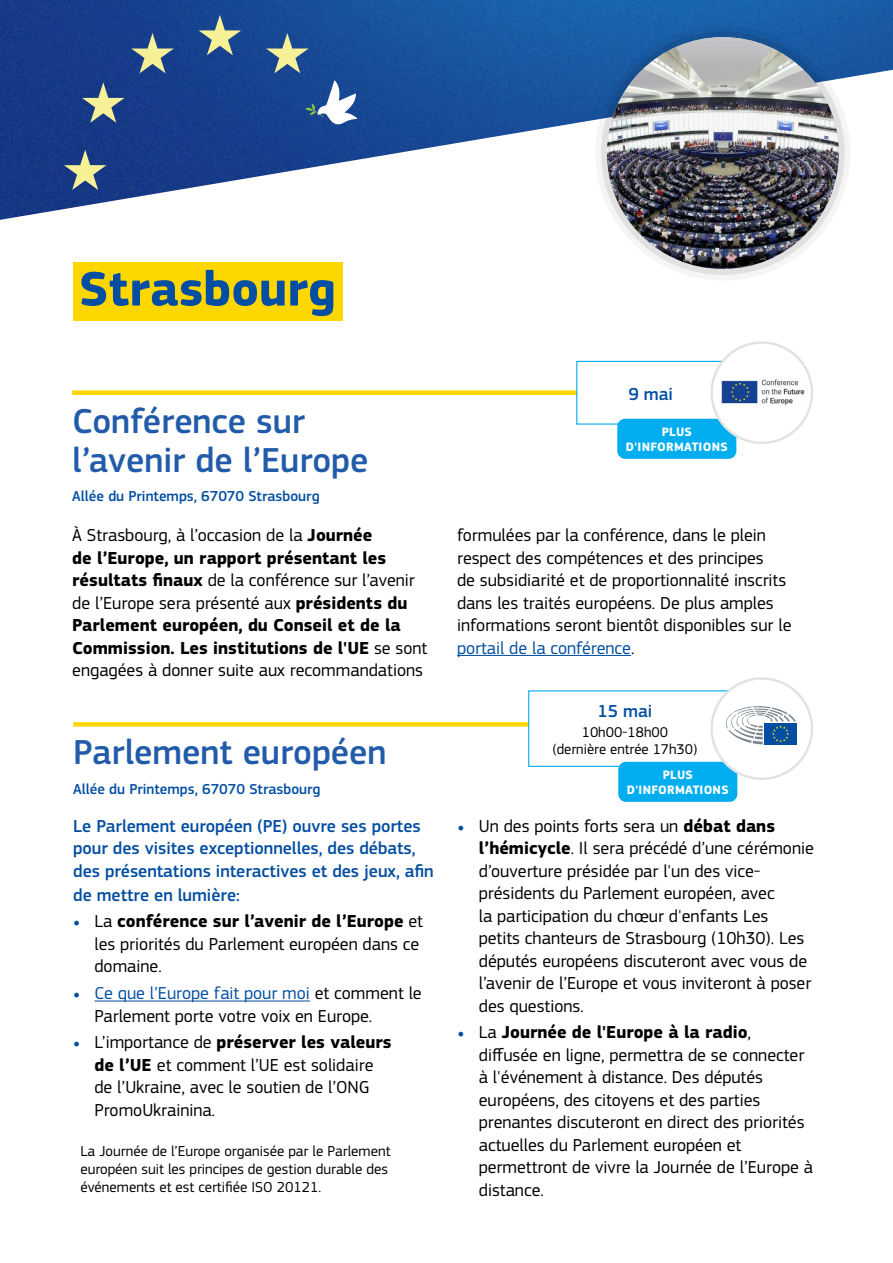
<style>
.page{position:relative;width:893px;height:1263px;background:#fff}
.page>*{position:absolute;margin:0;border:0;box-sizing:border-box;transform-origin:0 0}
.t1{font:700 50.55px "EC Square Sans Pro";color:#034ea2}
.t2{font:500 36px/39px "EC Square Sans Pro";color:#225ba9}
.t3{font:500 18.15px "EC Square Sans Pro";color:#034ea2}
.t4{font:18px/22.5px "EC Square Sans Pro";color:#000}
.t5{font:700 18px/22.5px "EC Square Sans Pro";color:#000}
.t6{font:500 18px/23px "EC Square Sans Pro";color:#034ea2}
.t7{font:15px/18px "EC Square Sans Pro";color:#000}
.t8{font:500 15px "EC Square Sans Pro";color:#034ea2}
.t9{font:14.7px/17px "EC Square Sans Pro";color:#000;text-align:center}
.t10{font:700 12.6px/15.1px "EC Square Sans Pro";letter-spacing:.02em;color:#fff;text-align:center}
.s1{font-weight:400}
.s2{color:#034ea2}
.s3{font-family:"Minion Pro";color:#034ea2}
.s4{font-weight:700}
</style>
<div class="page">
<div style="left:73px;top:262px;width:270px;height:59px;background:#ffd700"></div>
<div style="left:73px;top:722px;width:693px;height:5px;background:#ffd600"></div>
<div style="left:529px;top:691px;width:198px;height:75px;background:#fff"></div>
<div style="left:528px;top:690px;width:200px;height:77px;border:1px solid #00aeef"></div>
<div style="left:618px;top:762px;width:119px;height:40px;background:#00aeef;border-radius:8px"></div>
<svg style="left:710px;top:677px;width:103px;height:103px"></svg>
<div style="left:713px;top:680px;width:98px;height:97px;background:#fff;border-radius:50%"></div>
<div style="left:764px;top:723px;width:33px;height:22px;background:#034ea2"></div>
<svg style="left:726px;top:706px;width:70px;height:38px"></svg>
<hr style="left:94px;top:1000px;width:216px;height:1px;background:#034ea2">
<img style="left:0;top:0;width:893px;height:220px">
<hr style="left:457px;top:655px;width:174px;height:1px;background:#034ea2">
<div style="left:72px;top:390px;width:693px;height:5px;background:#ffd600"></div>
<div style="left:577px;top:361px;width:147px;height:63px;background:#fff"></div>
<div style="left:576px;top:361px;width:149px;height:64px;border:1px solid #00aeef"></div>
<div style="left:617px;top:419px;width:119px;height:40px;background:#00aeef;border-radius:8px"></div>
<div style="left:710px;top:341px;width:103px;height:103px;background:#e1e2e3;border-radius:50%"></div>
<div style="left:713px;top:344px;width:98px;height:98px;background:#fff;border-radius:50%"></div>
<img style="left:721px;top:379px;width:84px;height:26px">
<svg style="left:199px;top:15px;width:42px;height:40px"></svg>
<svg style="left:131px;top:33px;width:43px;height:40px"></svg>
<svg style="left:82px;top:82px;width:43px;height:41px"></svg>
<svg style="left:64px;top:150px;width:42px;height:40px"></svg>
<svg style="left:333px;top:149px;width:43px;height:41px"></svg>
<svg style="left:266px;top:33px;width:43px;height:40px"></svg>
<svg style="left:305px;top:80px;width:54px;height:46px"></svg>
<svg style="left:595px;top:26px;width:255px;height:255px"></svg>
<img style="left:607px;top:37px;width:232px;height:232px;border-radius:116px">
<h1 class="t1" style="left:79px;top:259px;width:258px">Strasbourg</h1>
<h2 class="t2" style="left:72px;top:402px;width:298px">Conférence sur l’avenir de l’Europe</h2>
<p class="t8" style="left:72px;top:488px;width:249px">Allée du Printemps, 67070 Strasbourg</p>
<p class="t3" style="left:628px;top:383px;width:46px">9 mai</p>
<p class="t10" style="left:626px;top:425px;width:103px">PLUS<br>D'INFORMATIONS</p>
<p class="t5" style="left:72px;top:524px;width:357px"><span class="s1">À Strasbourg, à l’occasion de la</span> Journée<br>de l’Europe, un rapport présentant les résultats finaux <span class="s1">de la conférence sur l’avenir de l’Europe sera présenté aux</span> présidents du Parlement européen, du Conseil et de la Commission. Les institutions de l'UE <span class="s1">se sont engagées à donner suite aux recommandations</span></p>
<p class="t4" style="left:457px;top:524px;width:336px">formulées par la conférence, dans le plein respect des compétences et des principes<br>de subsidiarité et de proportionnalité inscrits dans les traités européens. De plus amples informations seront bientôt disponibles sur le <span class="s2">portail de la conférence</span>.</p>
<h2 class="t2" style="left:73px;top:733px;width:315px">Parlement européen</h2>
<p class="t8" style="left:73px;top:780px;width:249px">Allée du Printemps, 67070 Strasbourg</p>
<p class="t6" style="left:73px;top:815px;width:362px">Le Parlement européen (PE) ouvre ses portes pour des visites exceptionnelles, des débats, des présentations interactives et des jeux, afin de mettre en lumière:</p>
<p class="t4" style="left:94px;top:910px;width:330px;text-indent:-21px"><span class="s3">•</span> La <span class="s4">conférence sur l’avenir de l’Europe</span> et les priorités du Parlement européen dans ce domaine.</p>
<p class="t4" style="left:94px;top:982px;width:329px;text-indent:-21px"><span class="s3">•</span> <span class="s2">Ce que l’Europe fait pour moi</span> et comment le<br>Parlement porte votre voix en Europe.</p>
<p class="t4" style="left:94px;top:1031px;width:299px;text-indent:-21px"><span class="s3">•</span> L’importance de <span class="s4">préserver les valeurs de l’UE</span> et comment l’UE est solidaire de l’Ukraine, avec le soutien de l’ONG PromoUkrainina.</p>
<p class="t7" style="left:80px;top:1142px;width:312px">La Journée de l’Europe organisée par le Parlement européen suit les principes de gestion durable des événements et est certifiée ISO 20121.</p>
<p class="t3" style="left:597px;top:700px;width:57px">15 mai</p>
<p class="t9" style="left:552px;top:724px;width:146px">10h00-18h00<br>(dernière entrée 17h30)</p>
<p class="t10" style="left:627px;top:768px;width:103px">PLUS<br>D'INFORMATIONS</p>
<p class="t4" style="left:479px;top:814px;width:337px;text-indent:-21px"><span class="s3">•</span> Un des points forts sera un <span class="s4">débat dans l’hémicycle</span>. Il sera précédé d’une cérémonie d’ouverture présidée par l'un des vice&shy;présidents du Parlement européen, avec<br>la participation du chœur d'enfants Les petits chanteurs de Strasbourg (10h30). Les députés européens discuteront avec vous de l’avenir de l’Europe et vous inviteront à poser des questions.</p>
<p class="t4" style="left:479px;top:1021px;width:336px;text-indent:-21px"><span class="s3">•</span> La <span class="s4">Journée de l'Europe à la radio</span>, diffusée en ligne, permettra de se connecter à l'événement à distance. Des députés européens, des citoyens et des parties prenantes discuteront en direct des priorités actuelles du Parlement européen et permettront de vivre la Journée de l’Europe à distance.</p>
</div>
